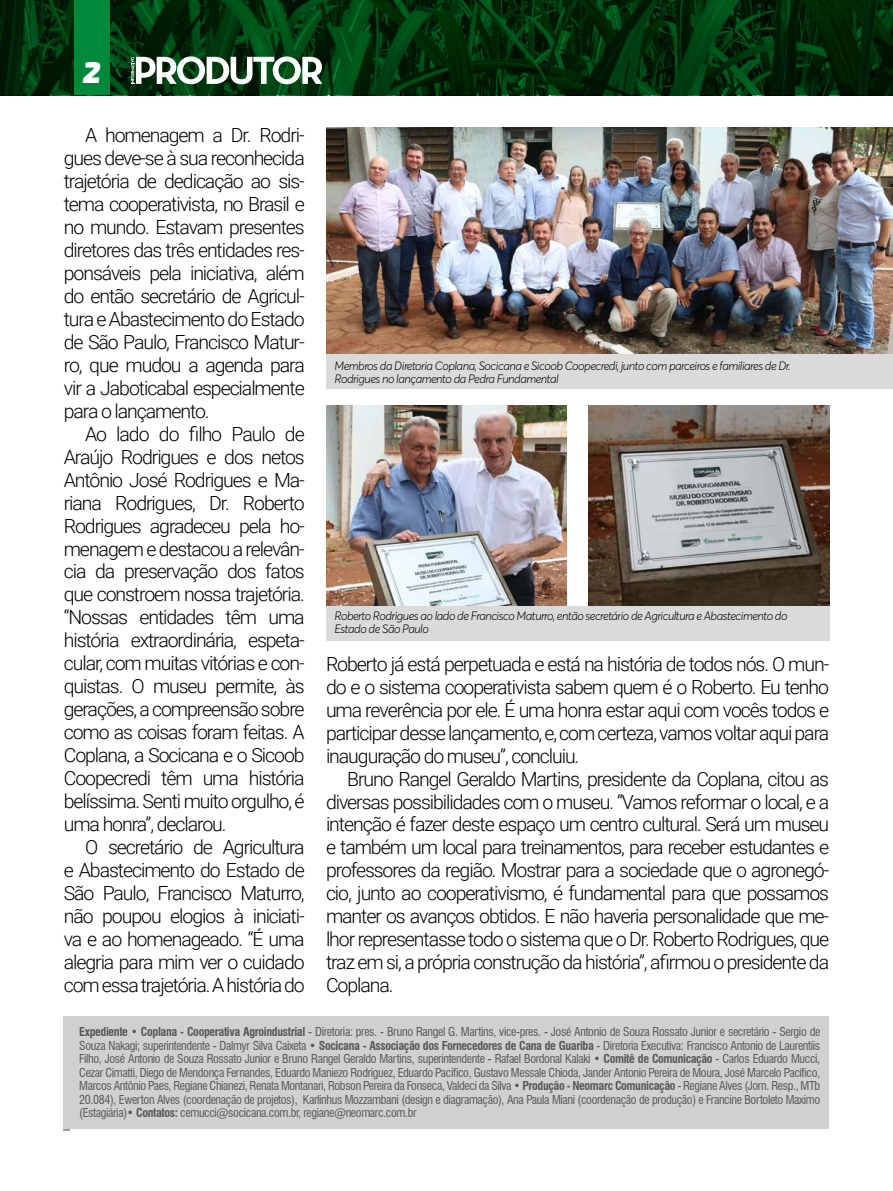
<style>
.page{position:relative;width:893px;height:1191px;background:#fff}
.page>*{position:absolute;margin:0;border:0;box-sizing:border-box;transform-origin:0 0}
.t1{font:italic 900 30px "Exo 2";color:#fff}
.t2{font:300 19.5px/23px "Roboto";letter-spacing:-.055em;color:#000;text-align:justify}
.t3{font:condensed 12px/13.5px "Swiss 721 BT";letter-spacing:-.03em;color:#575756;text-align:justify}
.t4{font:italic 300 12px/12.6px "Averta";letter-spacing:-.04em;color:#000}
.s1{font-weight:700}
</style>
<div class="page">
<svg style="left:0;top:0;width:893px;height:95px;background:#002f0b"></svg>
<div style="left:74px;top:0;width:36px;height:95px;background:#00893a"></div>
<svg style="left:131px;top:56px;width:191px;height:28px"></svg>
<svg style="left:64px;top:1128px;width:6px;height:2px"></svg>
<div style="left:64px;top:1016px;width:765px;height:112px;background:#d0d0d0"></div>
<img style="left:326px;top:128px;width:567px;height:227px">
<img style="left:326px;top:406px;width:241px;height:200px">
<img style="left:588px;top:406px;width:241px;height:200px">
<div style="left:326px;top:606px;width:503px;height:35px;background:#dadada"></div>
<div style="left:326px;top:355px;width:567px;height:34px;background:#dadada"></div>
<h1 class="t1" style="left:83px;top:54px;width:19px">2</h1>
<p class="t2" style="left:64px;top:123px;width:243px;text-indent:21px">A homenagem a Dr. Rodri&shy;gues deve-se à sua reconhecida trajetória de dedicação ao sis&shy;tema cooperativista, no Brasil e no mundo. Estavam presentes diretores das três entidades res&shy;ponsáveis pela iniciativa, além do então secretário de Agricul&shy;tura e Abastecimento do Estado de São Paulo, Francisco Matur&shy;ro, que mudou a agenda para vir a Jaboticabal especialmente para o lançamento.</p>
<p class="t2" style="left:64px;top:421px;width:242px;text-indent:21px">Ao lado do filho Paulo de Araújo Rodrigues e dos netos Antônio José Rodrigues e Ma&shy;riana Rodrigues, Dr. Roberto Rodrigues agradeceu pela ho&shy;menagem e destacou a relevân&shy;cia da preservação dos fatos que constroem nossa trajetória. “Nossas entidades têm uma história extraordinária, espeta&shy;cular, com muitas vitórias e con&shy;quistas. O museu permite, às gerações, a compreensão sobre como as coisas foram feitas. A Coplana, a Socicana e o Sicoob Coopecredi têm uma história belíssima. Senti muito orgulho, é uma honra”, declarou.</p>
<p class="t2" style="left:64px;top:835px;width:242px;text-indent:21px">O secretário de Agricultura e Abastecimento do Estado de São Paulo, Francisco Maturro, não poupou elogios à iniciati&shy;va e ao homenageado. “É uma alegria para mim ver o cuidado com essa trajetória. A história do</p>
<p class="t4" style="left:334px;top:359px;width:458px">Membros da Diretoria Coplana, Socicana e Sicoob Coopecredi, junto com parceiros e familiares de Dr.<br>Rodrigues no lançamento da Pedra Fundamental</p>
<p class="t4" style="left:334px;top:610px;width:454px">Roberto Rodrigues ao lado de Francisco Maturro, então secretário de Agricultura e Abastecimento do<br>Estado de São Paulo</p>
<p class="t2" style="left:326px;top:651px;width:505px">Roberto já está perpetuada e está na história de todos nós. O mun&shy;do e o sistema cooperativista sabem quem é o Roberto. Eu tenho uma reverência por ele. É uma honra estar aqui com vocês todos e participar desse lançamento, e, com certeza, vamos voltar aqui para inauguração do museu”, concluiu.</p>
<p class="t2" style="left:326px;top:766px;width:505px;text-indent:21px">Bruno Rangel Geraldo Martins, presidente da Coplana, citou as diversas possibilidades com o museu. “Vamos reformar o local, e a intenção é fazer deste espaço um centro cultural. Será um museu e também um local para treinamentos, para receber estudantes e professores da região. Mostrar para a sociedade que o agronegó&shy;cio, junto ao cooperativismo, é fundamental para que possamos manter os avanços obtidos. E não haveria personalidade que me&shy;lhor representasse todo o sistema que o Dr. Roberto Rodrigues, que traz em si, a própria construção da história”, afirmou o presidente da Coplana.</p>
<p class="t3" style="left:79px;top:1025px;width:743px"><span class="s1">Expediente • Coplana - Cooperativa Agroindustrial</span> - Diretoria: pres. - Bruno Rangel G. Martins, vice-pres. - José Antonio de Souza Rossato Junior e secretário - Sergio de Souza Nakagi; superintendente - Dalmyr Silva Caixeta • <span class="s1">Socicana - Associação dos Fornecedores de Cana de Guariba</span> - Diretoria Executiva: Francisco Antonio de Laurentiis Filho, José Antonio de Souza Rossato Junior e Bruno Rangel Geraldo Martins, superintendente - Rafael Bordonal Kalaki • <span class="s1">Comitê de Comunicação</span> - Carlos Eduardo Mucci, Cezar Cimatti, Diego de Mendonça Fernandes, Eduardo Maniezo Rodriguez, Eduardo Pacífico, Gustavo Messale Chioda, Jander Antonio Pereira de Moura, José Marcelo Pacífico, Marcos Antônio Paes, Regiane Chianezi, Renata Montanari, Robson Pereira da Fonseca, Valdeci da Silva • <span class="s1">Produção - Neomarc Comunicação</span> - Regiane Alves (Jorn. Resp., MTb 20.084), Ewerton Alves (coordenação de projetos), Karlinhus Mozzambani (design e diagramação), Ana Paula Miani (coordenação de produção) e Francine Bortoleto Maximo (Estagiária)• <span class="s1">Contatos:</span> cemucci@socicana.com.br, regiane@neomarc.com.br</p>
</div>
